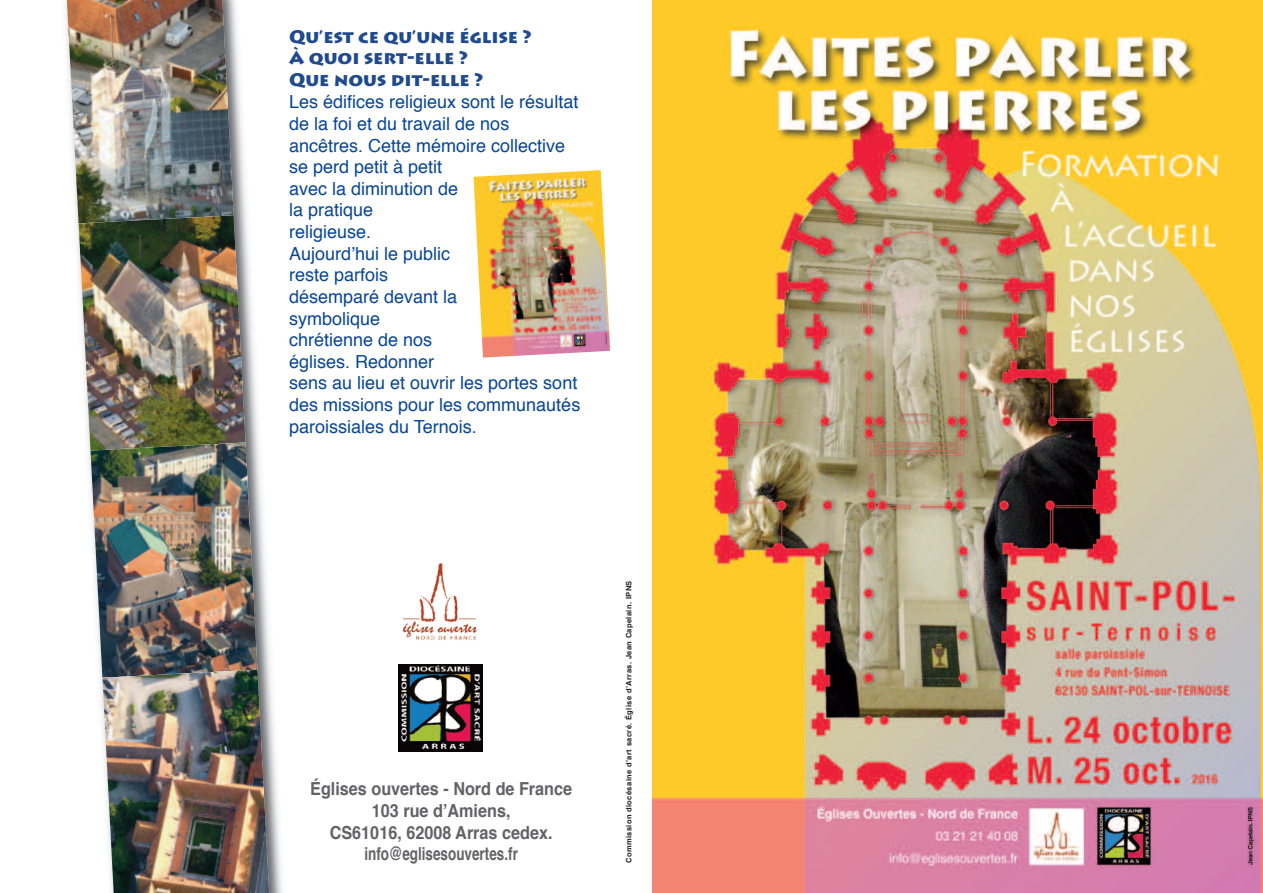
<style>
.page{position:relative;width:1263px;height:893px;background:#fff}
.page>*{position:absolute;margin:0;border:0;box-sizing:border-box;transform-origin:0 0}
.t1{font:18px/21.6px "Helvetica";color:#094694}
.t2{font:700 18px/21.6px "Helvetica";color:#636366;text-align:center;scale:.9 1}
.t3{font:900 18px/21.8px "Lithos Pro";color:#204a8e}
.t4{font:700 7.5px "Helvetica";letter-spacing:.05em;color:#231f20}
</style>
<div class="page">
<img style="left:653px;top:0;width:609px;height:893px">
<img style="left:65px;top:0;width:217px;height:893px">
<img style="left:67px;top:0;width:202px;height:893px">
<img style="left:102px;top:670px;width:167px;height:223px">
<img style="left:399px;top:664px;width:83px;height:87px">
<img style="left:402px;top:563px;width:75px;height:77px">
<img style="left:474px;top:170px;width:136px;height:187px">
<p class="t3" style="left:289px;top:26px;width:244px">QU’EST CE QU’UNE ÉGLISE ?<br>À QUOI SERT-ELLE ?<br>QUE NOUS DIT-ELLE ?</p>
<p class="t1" style="left:289px;top:93px;width:293px">Les édifices religieux sont le résultat de la foi et du travail de nos ancêtres. Cette mémoire collective se perd petit à petit<br>avec la diminution de<br>la pratique<br>religieuse.<br>Aujourd’hui le public<br>reste parfois<br>désemparé devant la<br>symbolique<br>chrétienne de nos<br>églises. Redonner<br>sens au lieu et ouvrir les portes sont des missions pour les communautés paroissiales du Ternois.</p>
<p class="t2" style="left:310px;top:780px;width:293px">Églises ouvertes - Nord de France<br>103 rue d’Amiens,<br>CS61016, 62008 Arras cedex. info@eglisesouvertes.fr</p>
<p class="t4" style="left:625px;top:863px;width:284px;rotate:-90deg">Commission diocésaine d’art sacré. Église d’Arras. Jean Capelain. IPNS</p>
</div>
